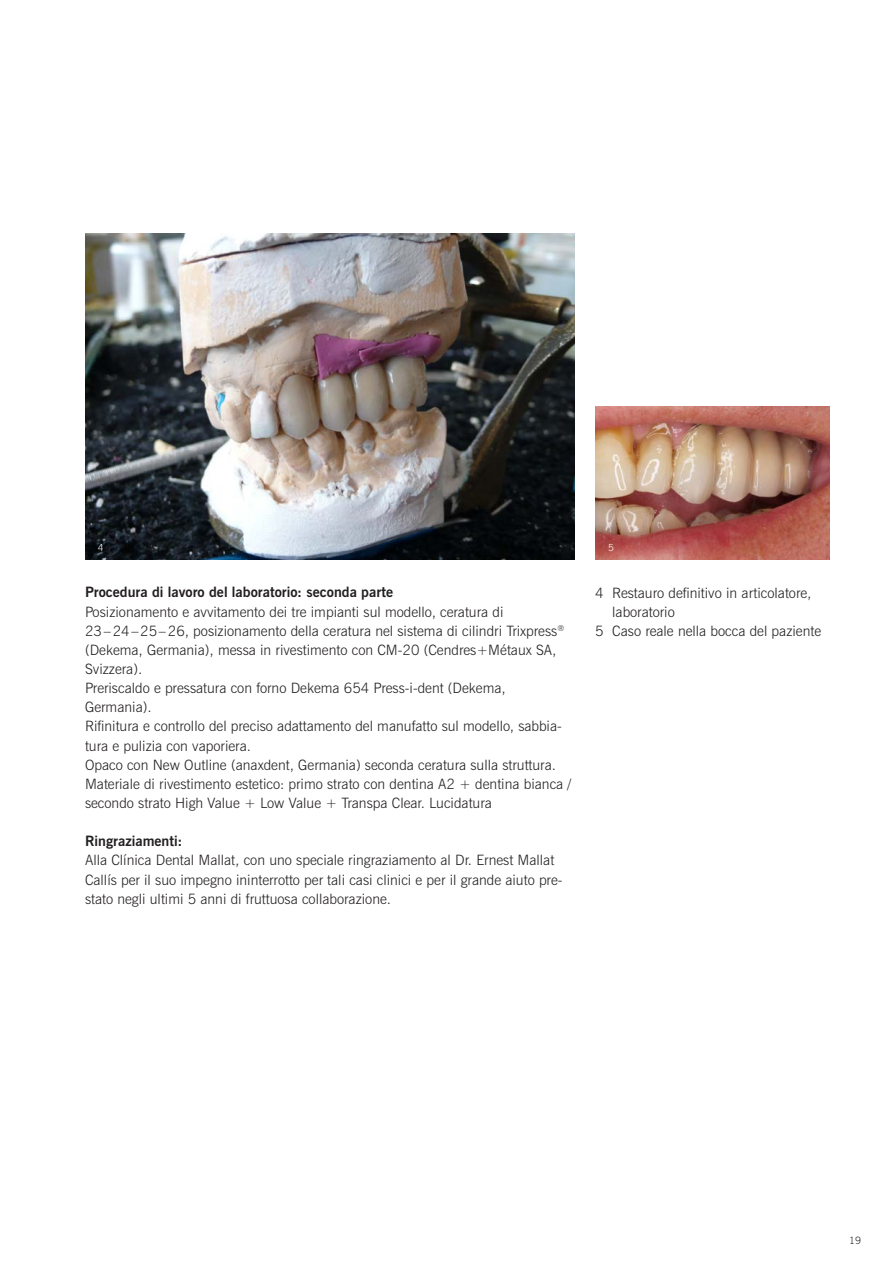
<style>
.page{position:relative;width:893px;height:1263px;background:#fff}
.page>*{position:absolute;margin:0;border:0;box-sizing:border-box;transform-origin:0 0}
.t1{font:300 14.25px/19.2px "News Gothic BT";color:#231f20}
.t2{font:700 14.25px "News Gothic BT";color:#231f20}
.t3{font:300 10.2px "News Gothic BT";color:#231f20}
.t4{font:300 9.75px "News Gothic BT";color:#fff}
</style>
<div class="page">
<img style="left:85px;top:234px;width:489px;height:325px">
<img style="left:595px;top:406px;width:234px;height:153px">
<p class="t4" style="left:98px;top:541px;width:7px">4</p>
<p class="t4" style="left:608px;top:541px;width:7px">5</p>
<p class="t2" style="left:85px;top:584px;width:310px">Procedura di lavoro del laboratorio: seconda parte</p>
<p class="t1" style="left:85px;top:602px;width:488px">Posizionamento e avvitamento dei tre impianti sul modello, ceratura di 23–24–25–26, posizionamento della ceratura nel sistema di cilindri Trixpress<sup>® </sup>(Dekema, Germania), messa in rivestimento con CM-20 (Cendres+Métaux SA, Svizzera).<br>Preriscaldo e pressatura con forno Dekema 654 Press-i-dent (Dekema, Germania).<br>Rifinitura e controllo del preciso adattamento del manufatto sul modello, sabbia&shy;tura e pulizia con vaporiera.<br>Opaco con New Outline (anaxdent, Germania) seconda ceratura sulla struttura.<br>Materiale di rivestimento estetico: primo strato con dentina A2 + dentina bianca / secondo strato High Value + Low Value + Transpa Clear. Lucidatura</p>
<p class="t2" style="left:85px;top:832px;width:99px">Ringraziamenti:</p>
<p class="t1" style="left:85px;top:851px;width:479px">Alla Clínica Dental Mallat, con uno speciale ringraziamento al Dr. Ernest Mallat<br>Callís per il suo impegno ininterrotto per tali casi clinici e per il grande aiuto pre&shy;stato negli ultimi 5 anni di fruttuosa collaborazione.</p>
<p class="t1" style="left:595px;top:583px;width:218px">4 Restauro definitivo in articolatore,</p>
<p class="t1" style="left:612px;top:602px;width:64px">laboratorio</p>
<p class="t1" style="left:595px;top:621px;width:227px">5 Caso reale nella bocca del paziente</p>
<p class="t3" style="left:849px;top:1234px;width:14px">19</p>
</div>
